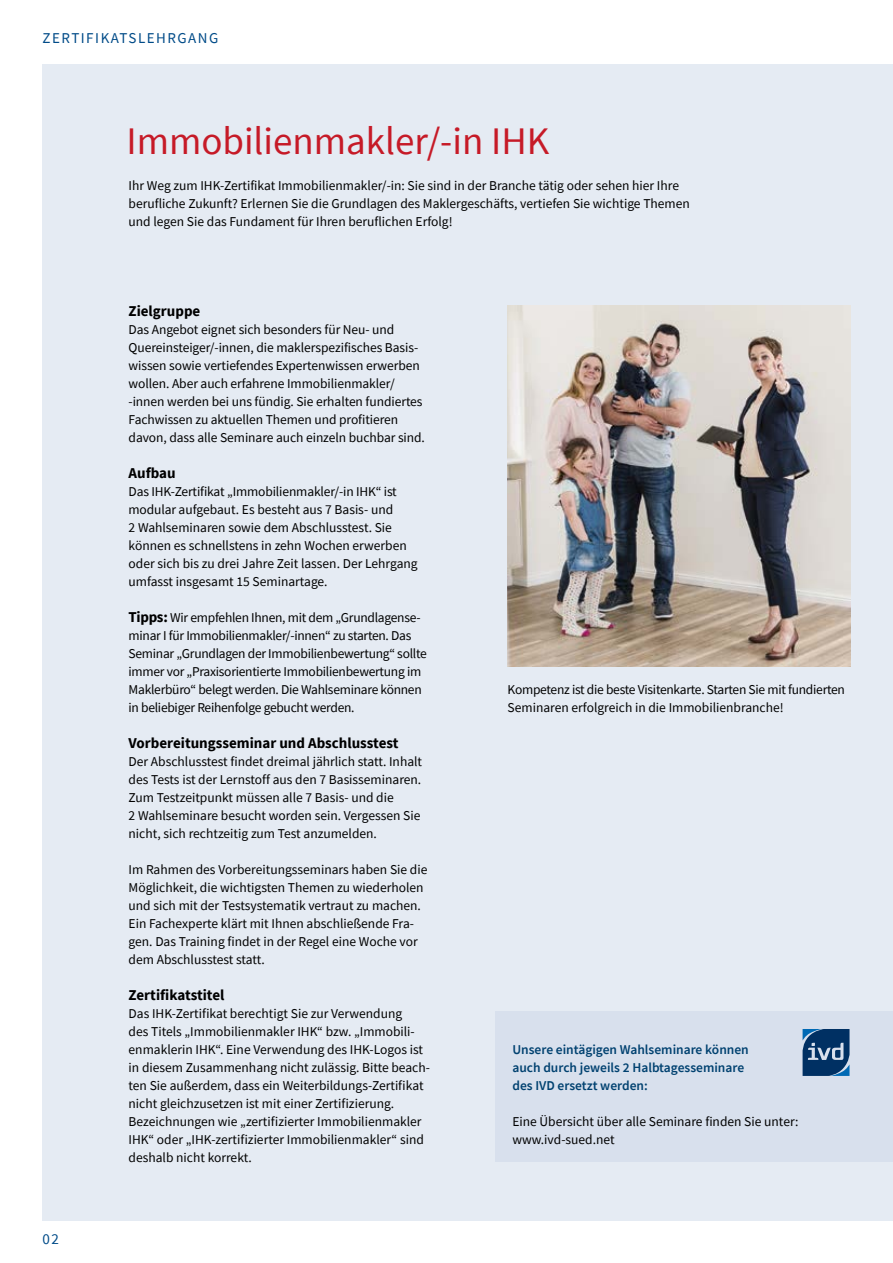
<style>
.page{position:relative;width:893px;height:1263px;background:#fff}
.page>*{position:absolute;margin:0;border:0;box-sizing:border-box;transform-origin:0 0}
.t1{font:39px "Source Sans Pro";color:#c61a27}
.t2{font:700 15px "Source Sans Pro";color:#000}
.t3{font:15px "Source Sans Pro";letter-spacing:.1em;color:#004b88}
.t4{font:13.5px/18px "Source Sans Pro";color:#000}
.t5{font:13.5px/18px "Source Sans Pro";letter-spacing:-.02em;color:#000}
.t6{font:600 13.5px/18px "Source Sans Pro";color:#004170}
.s1{font-weight:700;font-size:15px}
</style>
<div class="page">
<div style="left:43px;top:64px;width:850px;height:1156px;background:#e5ebf3"></div>
<img style="left:508px;top:305px;width:343px;height:361px">
<div style="left:495px;top:1011px;width:398px;height:151px;background:#d8e0ed"></div>
<svg style="left:803px;top:1029px;width:46px;height:47px;background:#224f7e"></svg>
<p class="t3" style="left:43px;top:28px;width:177px">ZERTIFIKATSLEHRGANG</p>
<h1 class="t1" style="left:126px;top:116px;width:424px">Immobilienmakler/-in IHK</h1>
<p class="t4" style="left:129px;top:176px;width:563px">Ihr Weg zum IHK-Zertifikat Immobilienmakler/-in: Sie sind in der Branche tätig oder sehen hier Ihre berufliche Zukunft? Erlernen Sie die Grundlagen des Maklergeschäfts, vertiefen Sie wichtige Themen und legen Sie das Fundament für Ihren beruflichen Erfolg!</p>
<p class="t3" style="left:43px;top:1230px;width:18px">02</p>
<p class="t2" style="left:129px;top:301px;width:73px">Zielgruppe</p>
<p class="t4" style="left:129px;top:320px;width:298px">Das Angebot eignet sich besonders für Neu- und Quereinsteiger/-innen, die maklerspezifisches Basis&shy;wissen sowie vertiefendes Expertenwissen erwerben wollen. Aber auch erfahrene Immobilienmakler/ -innen werden bei uns fündig. Sie erhalten fundiertes Fachwissen zu aktuellen Themen und profitieren davon, dass alle Seminare auch einzeln buchbar sind.</p>
<p class="t2" style="left:129px;top:463px;width:49px">Aufbau</p>
<p class="t4" style="left:129px;top:482px;width:291px">Das IHK-Zertifikat „Immobilienmakler/-in IHK“ ist modular aufgebaut. Es besteht aus 7 Basis- und<br>2 Wahlseminaren sowie dem Abschlusstest. Sie können es schnellstens in zehn Wochen erwerben oder sich bis zu drei Jahre Zeit lassen. Der Lehrgang umfasst insgesamt 15 Seminartage.</p>
<p class="t5" style="left:129px;top:608px;width:300px"><span class="s1">Tipps:</span> Wir empfehlen Ihnen, mit dem „Grundlagense&shy;minar I für Immobilienmakler/-innen“ zu starten. Das Seminar „Grundlagen der Immobilienbewertung“ sollte immer vor „Praxisorientierte Immobilienbewertung im Maklerbüro“ belegt werden. Die Wahlseminare können in beliebiger Reihenfolge gebucht werden.</p>
<p class="t2" style="left:129px;top:733px;width:271px">Vorbereitungsseminar und Abschlusstest</p>
<p class="t4" style="left:129px;top:752px;width:295px">Der Abschlusstest findet dreimal jährlich statt. Inhalt des Tests ist der Lernstoff aus den 7 Basisseminaren.<br>Zum Testzeitpunkt müssen alle 7 Basis- und die<br>2 Wahlseminare besucht worden sein. Vergessen Sie nicht, sich rechtzeitig zum Test anzumelden.</p>
<p class="t4" style="left:129px;top:860px;width:300px">Im Rahmen des Vorbereitungsseminars haben Sie die Möglichkeit, die wichtigsten Themen zu wiederholen und sich mit der Testsystematik vertraut zu machen.<br>Ein Fachexperte klärt mit Ihnen abschließende Fra&shy;gen. Das Training findet in der Regel eine Woche vor dem Abschlusstest statt.</p>
<p class="t2" style="left:129px;top:985px;width:97px">Zertifikatstitel</p>
<p class="t4" style="left:129px;top:1004px;width:303px">Das IHK-Zertifikat berechtigt Sie zur Verwendung<br>des Titels „Immobilienmakler IHK“ bzw. „Immobili&shy;enmaklerin IHK“. Eine Verwendung des IHK-Logos ist in diesem Zusammenhang nicht zulässig. Bitte beach&shy;ten Sie außerdem, dass ein Weiterbildungs-Zertifikat nicht gleichzusetzen ist mit einer Zertifizierung.<br>Bezeichnungen wie „zertifizierter Immobilienmakler IHK“ oder „IHK-zertifizierter Immobilienmakler“ sind deshalb nicht korrekt.</p>
<p class="t5" style="left:508px;top:680px;width:339px">Kompetenz ist die beste Visitenkarte. Starten Sie mit fundierten<br>Seminaren erfolgreich in die Immobilienbranche!</p>
<p class="t6" style="left:512px;top:1040px;width:238px">Unsere eintägigen Wahlseminare können auch durch jeweils 2 Halbtagesseminare des IVD ersetzt werden:</p>
<p class="t4" style="left:512px;top:1112px;width:288px">Eine Übersicht über alle Seminare finden Sie unter: www.ivd-sued.net</p>
</div>
